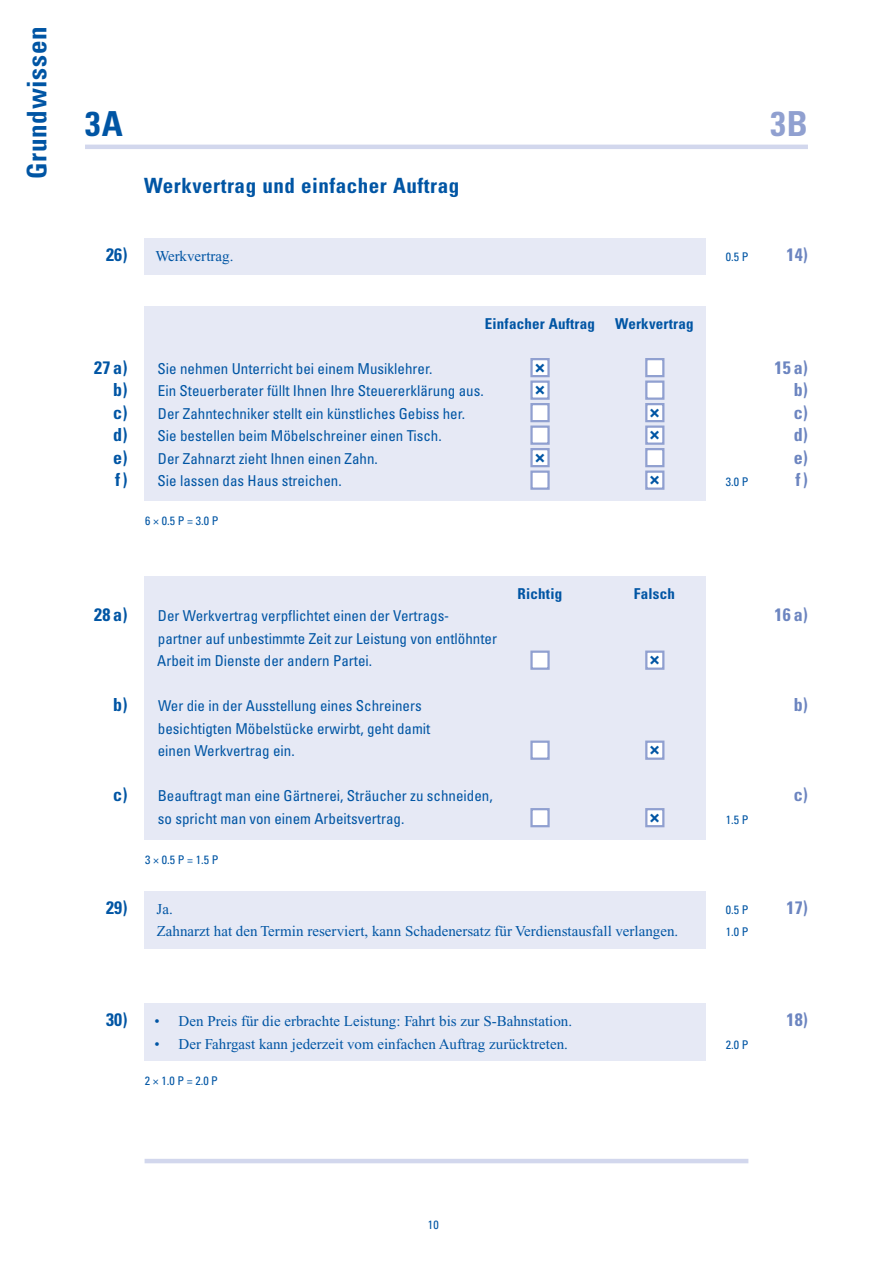
<style>
.page{position:relative;width:893px;height:1263px;background:#fff}
.page>*{position:absolute;margin:0;border:0;box-sizing:border-box;transform-origin:0 0}
.t1{font:700 condensed 34.5px "Univers";color:#0055a4}
.t2{font:700 condensed 34.5px "Univers";color:#90a0d0}
.t3{font:700 condensed 27px "Univers";letter-spacing:.025em;color:#0055a4}
.t4{font:700 condensed 21px "Univers";letter-spacing:.025em;color:#0055a4}
.t5{font:700 condensed 19.5px "Univers";color:#0055a4}
.t6{font:700 condensed 18px/22.5px "Univers";letter-spacing:.015em;color:#0055a4;text-align:justify}
.t7{font:700 condensed 18px/22.5px "Univers";letter-spacing:.015em;color:#6c85c0;text-align:justify}
.t8{font:condensed 15px/22.5px "Univers";color:#0055a4}
.t9{font:15px/22.5px "Times New Roman";color:#0055a4}
.t10{font:700 condensed 15px "Univers";letter-spacing:.015em;color:#0055a4}
.t11{font:condensed 12px/22.5px "Univers";color:#0055a4}
</style>
<div class="page">
<hr style="left:85px;top:145px;width:723px;height:4px;background:#d2d7ed">
<hr style="left:145px;top:1159px;width:603px;height:4px;background:#d2d7ed">
<div style="left:145px;top:238px;width:561px;height:36px;background:#e6e9f5"></div>
<div style="left:145px;top:1003px;width:561px;height:58px;background:#e6e9f5"></div>
<div style="left:145px;top:891px;width:561px;height:57px;background:#e6e9f5"></div>
<div style="left:145px;top:306px;width:561px;height:194px;background:#e6e9f5"></div>
<div style="left:531px;top:359px;width:18px;height:17px;background:#fff"></div>
<div style="left:530px;top:358px;width:20px;height:19px;border:2px solid #90a0d0"></div>
<div style="left:645px;top:358px;width:19px;height:19px;background:#fff;border:2px solid #90a0d0"></div>
<div style="left:531px;top:382px;width:18px;height:17px;background:#fff"></div>
<div style="left:530px;top:380px;width:20px;height:20px;border:2px solid #90a0d0"></div>
<div style="left:645px;top:380px;width:19px;height:20px;background:#fff;border:2px solid #90a0d0"></div>
<div style="left:530px;top:403px;width:20px;height:19px;background:#fff;border:2px solid #90a0d0"></div>
<div style="left:646px;top:404px;width:17px;height:17px;background:#fff"></div>
<div style="left:645px;top:403px;width:19px;height:19px;border:2px solid #90a0d0"></div>
<div style="left:530px;top:425px;width:20px;height:20px;background:#fff;border:2px solid #90a0d0"></div>
<div style="left:646px;top:427px;width:17px;height:17px;background:#fff"></div>
<div style="left:645px;top:425px;width:19px;height:20px;border:2px solid #90a0d0"></div>
<div style="left:531px;top:449px;width:18px;height:17px;background:#fff"></div>
<div style="left:530px;top:448px;width:20px;height:19px;border:2px solid #90a0d0"></div>
<div style="left:645px;top:448px;width:19px;height:19px;background:#fff;border:2px solid #90a0d0"></div>
<div style="left:530px;top:470px;width:20px;height:20px;background:#fff;border:2px solid #90a0d0"></div>
<div style="left:646px;top:472px;width:17px;height:17px;background:#fff"></div>
<div style="left:645px;top:470px;width:19px;height:20px;border:2px solid #90a0d0"></div>
<div style="left:145px;top:576px;width:561px;height:263px;background:#e6e9f5"></div>
<div style="left:530px;top:650px;width:20px;height:20px;background:#fff;border:2px solid #90a0d0"></div>
<div style="left:646px;top:652px;width:17px;height:17px;background:#fff"></div>
<div style="left:645px;top:650px;width:19px;height:20px;border:2px solid #90a0d0"></div>
<div style="left:530px;top:740px;width:20px;height:20px;background:#fff;border:2px solid #90a0d0"></div>
<div style="left:646px;top:742px;width:17px;height:17px;background:#fff"></div>
<div style="left:645px;top:740px;width:19px;height:20px;border:2px solid #90a0d0"></div>
<div style="left:530px;top:808px;width:20px;height:19px;background:#fff;border:2px solid #90a0d0"></div>
<div style="left:646px;top:809px;width:17px;height:17px;background:#fff"></div>
<div style="left:645px;top:808px;width:19px;height:19px;border:2px solid #90a0d0"></div>
<h2 class="t3" style="left:20px;top:179px;width:154px;rotate:-90deg">Grundwissen</h2>
<h1 class="t1" style="left:85px;top:103px;width:39px">3A</h1>
<h1 class="t2" style="left:770px;top:103px;width:39px">3B</h1>
<h3 class="t4" style="left:144px;top:173px;width:317px">Werkvertrag und einfacher Auftrag</h3>
<p class="t6" style="left:106px;top:243px;width:23px">26)</p>
<p class="t9" style="left:155px;top:245px;width:80px">Werkvertrag.</p>
<p class="t11" style="left:726px;top:245px;width:24px">0.5 P</p>
<p class="t7" style="left:786px;top:243px;width:23px">14)</p>
<p class="t10" style="left:485px;top:314px;width:112px">Einfacher Auftrag</p>
<p class="t10" style="left:615px;top:314px;width:80px">Werkvertrag</p>
<p class="t6" style="left:113px;top:356px;width:16px;text-indent:-19px">27 a) b) c) d) e) f )</p>
<p class="t8" style="left:158px;top:356px;width:276px">Sie nehmen Unterricht bei einem Musiklehrer.</p>
<h3 class="t5" style="left:535px;top:354px;width:11px">×</h3>
<p class="t8" style="left:158px;top:379px;width:327px">Ein Steuerberater füllt Ihnen Ihre Steuererklärung aus.</p>
<h3 class="t5" style="left:535px;top:376px;width:11px">×</h3>
<p class="t8" style="left:158px;top:401px;width:309px">Der Zahntechniker stellt ein künstliches Gebiss her.</p>
<h3 class="t5" style="left:650px;top:399px;width:11px">×</h3>
<p class="t8" style="left:158px;top:424px;width:286px">Sie bestellen beim Möbelschreiner einen Tisch.</p>
<h3 class="t5" style="left:650px;top:421px;width:11px">×</h3>
<p class="t8" style="left:158px;top:446px;width:221px">Der Zahnarzt zieht Ihnen einen Zahn.</p>
<h3 class="t5" style="left:535px;top:444px;width:11px">×</h3>
<p class="t8" style="left:158px;top:469px;width:186px">Sie lassen das Haus streichen.</p>
<h3 class="t5" style="left:650px;top:466px;width:11px">×</h3>
<p class="t11" style="left:726px;top:470px;width:24px">3.0 P</p>
<p class="t7" style="left:794px;top:356px;width:16px;text-indent:-19px">15 a) b) c) d) e) f )</p>
<p class="t11" style="left:145px;top:509px;width:75px">6 × 0.5 P = 3.0 P</p>
<p class="t10" style="left:518px;top:584px;width:46px">Richtig</p>
<p class="t10" style="left:634px;top:584px;width:43px">Falsch</p>
<p class="t6" style="left:94px;top:603px;width:35px">28 a)</p>
<p class="t8" style="left:157px;top:604px;width:341px">Der Werkvertrag verpflichtet einen der Vertrags-<br>partner auf unbestimmte Zeit zur Leistung von entlöhnter<br>Arbeit im Dienste der andern Partei.</p>
<h3 class="t5" style="left:650px;top:646px;width:11px">×</h3>
<p class="t7" style="left:775px;top:603px;width:35px">16 a)</p>
<p class="t6" style="left:113px;top:693px;width:16px">b)</p>
<p class="t8" style="left:158px;top:694px;width:274px">Wer die in der Ausstellung eines Schreiners besichtigten Möbelstücke erwirbt, geht damit einen Werkvertrag ein.</p>
<h3 class="t5" style="left:650px;top:736px;width:11px">×</h3>
<p class="t7" style="left:794px;top:693px;width:16px">b)</p>
<p class="t6" style="left:113px;top:783px;width:16px">c)</p>
<p class="t8" style="left:158px;top:784px;width:336px">Beauftragt man eine Gärtnerei, Sträucher zu schneiden, so spricht man von einem Arbeitsvertrag.</p>
<h3 class="t5" style="left:650px;top:804px;width:11px">×</h3>
<p class="t11" style="left:726px;top:808px;width:24px">1.5 P</p>
<p class="t7" style="left:794px;top:783px;width:16px">c)</p>
<p class="t11" style="left:145px;top:848px;width:75px">3 × 0.5 P = 1.5 P</p>
<p class="t6" style="left:106px;top:896px;width:23px">29)</p>
<p class="t9" style="left:157px;top:897px;width:523px">Ja.<br>Zahnarzt hat den Termin reserviert, kann Schadenersatz für Verdienstausfall verlangen.</p>
<p class="t11" style="left:726px;top:898px;width:24px">0.5 P<br>1.0 P</p>
<p class="t7" style="left:786px;top:896px;width:23px">17)</p>
<p class="t6" style="left:106px;top:1008px;width:23px">30)</p>
<p class="t9" style="left:155px;top:1010px;width:419px">• Den Preis für die erbrachte Leistung: Fahrt bis zur S-Bahnstation.</p>
<p class="t9" style="left:155px;top:1032px;width:415px">• Der Fahrgast kann jederzeit vom einfachen Auftrag zurücktreten.</p>
<p class="t11" style="left:726px;top:1033px;width:24px">2.0 P</p>
<p class="t7" style="left:786px;top:1008px;width:23px">18)</p>
<p class="t11" style="left:145px;top:1069px;width:75px">2 × 1.0 P = 2.0 P</p>
<p class="t11" style="left:428px;top:1213px;width:12px">10</p>
</div>
